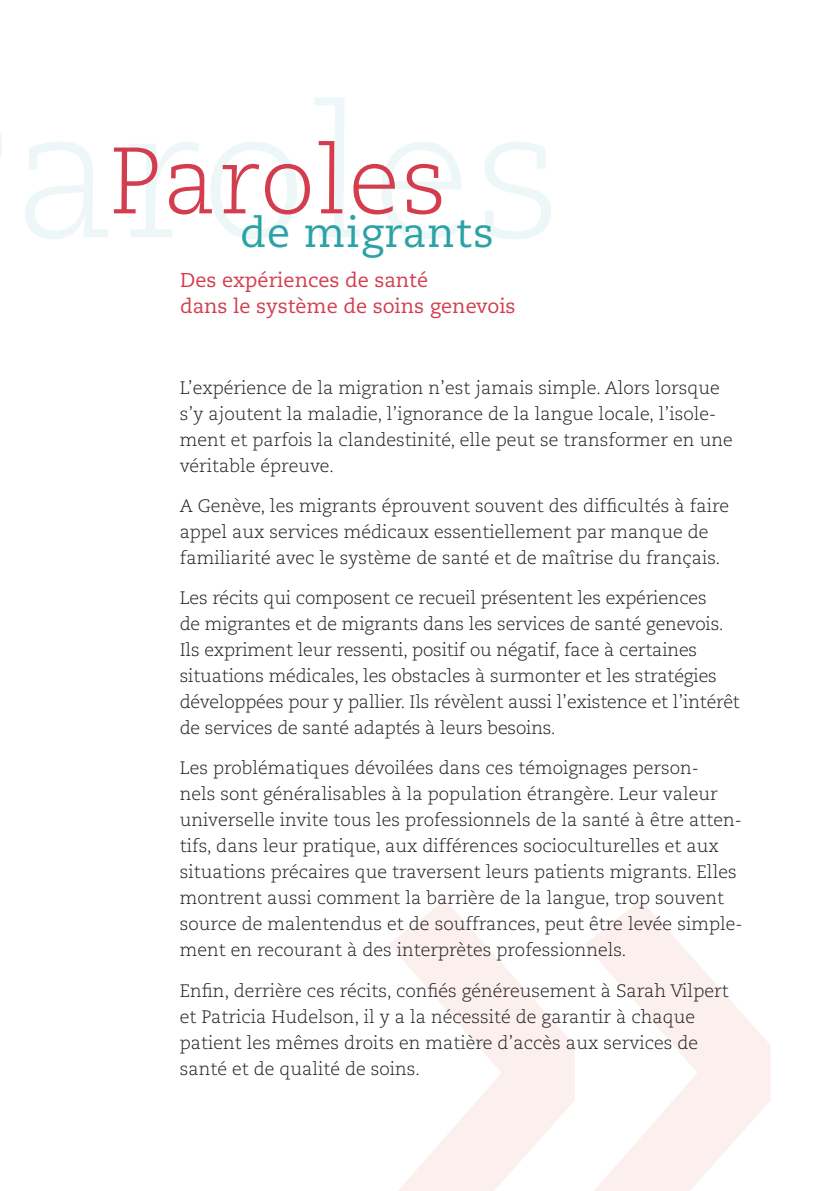
<style>
.page{position:relative;width:840px;height:1191px;background:#fff}
.page>*{position:absolute;margin:0;border:0;box-sizing:border-box;transform-origin:0 0}
.t1{font:300 181.8px "Caecilia LT Std";letter-spacing:.025em;color:#2ba2a5}
.t2{font:300 94px "Caecilia LT Std";letter-spacing:.025em;color:#d43d4e}
.t3{font:41.4px "Caecilia LT Std";letter-spacing:.025em;color:#2ba2a5}
.t4{font:20px/26px "Caecilia LT Std";color:#d43d4e}
.t5{font:300 18px/26px "Caecilia LT Std";color:#231f20}
</style>
<div class="page">
<svg style="left:389px;top:900px;width:381px;height:291px"></svg>
<h1 class="t1" style="left:13px;top:72px;width:551px">aroles</h1>
<h2 class="t2" style="left:109px;top:128px;width:339px">Paroles</h2>
<h3 class="t3" style="left:240px;top:209px;width:255px">de migrants</h3>
<p class="t4" style="left:180px;top:267px;width:337px">Des expériences de santé<br>dans le système de soins genevois</p>
<p class="t5" style="left:180px;top:375px;width:554px">L’expérience de la migration n’est jamais simple. Alors lorsque s’y ajoutent la maladie, l’ignorance de la langue locale, l’isole&shy;ment et parfois la clandestinité, elle peut se transformer en une véritable épreuve.</p>
<p class="t5" style="left:180px;top:493px;width:550px">A Genève, les migrants éprouvent souvent des difficultés à faire appel aux services médicaux essentiellement par manque de familiarité avec le système de santé et de maîtrise du français.</p>
<p class="t5" style="left:180px;top:585px;width:561px">Les récits qui composent ce recueil présentent les expériences<br>de migrantes et de migrants dans les services de santé genevois.<br>Ils expriment leur ressenti, positif ou négatif, face à certaines situations médicales, les obstacles à surmonter et les stratégies développées pour y pallier. Ils révèlent aussi l’existence et l’intérêt de services de santé adaptés à leurs besoins.</p>
<p class="t5" style="left:180px;top:755px;width:564px">Les problématiques dévoilées dans ces témoignages person-<br>nels sont généralisables à la population étrangère. Leur valeur universelle invite tous les professionnels de la santé à être atten&shy;tifs, dans leur pratique, aux différences socioculturelles et aux situations précaires que traversent leurs patients migrants. Elles montrent aussi comment la barrière de la langue, trop souvent source de malentendus et de souffrances, peut être levée simple&shy;ment en recourant à des interprètes professionnels.</p>
<p class="t5" style="left:180px;top:977px;width:550px">Enfin, derrière ces récits, confiés généreusement à Sarah Vilpert et Patricia Hudelson, il y a la nécessité de garantir à chaque patient les mêmes droits en matière d’accès aux services de santé et de qualité de soins.</p>
</div>
